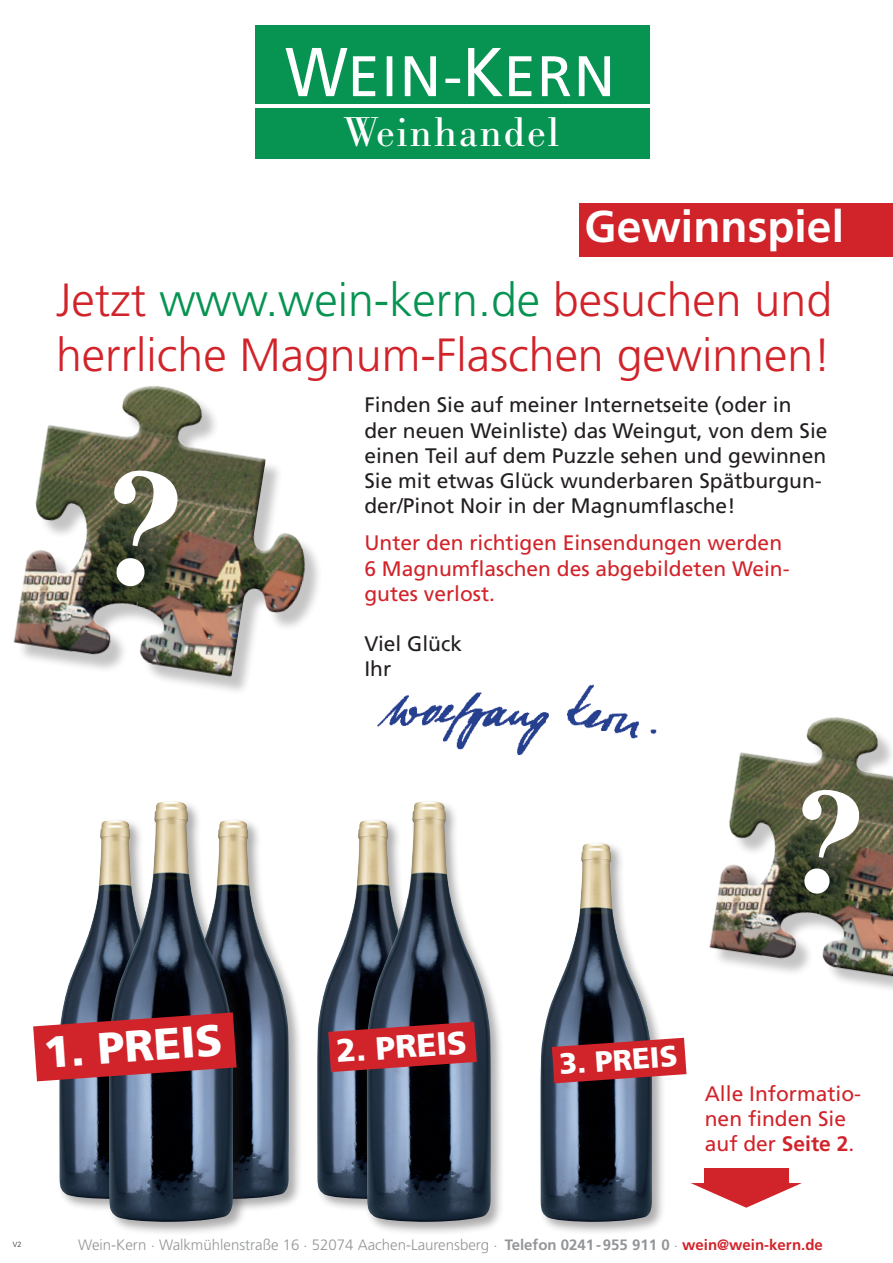
<style>
.page{position:relative;width:893px;height:1263px;background:#fff}
.page>*{position:absolute;margin:0;border:0;box-sizing:border-box;transform-origin:0 0}
.t1{font:300 46.5px/55.8px "Frutiger LT";color:#d1232a}
.t2{font:700 44.4px "Frutiger LT";color:#fff}
.t3{font:900 44.1px "Frutiger LT";color:#fff}
.t4{font:40.8px "Bodoni BE";letter-spacing:.05em;color:#fff}
.t5{font:900 32.25px "Frutiger LT";color:#fff}
.t6{font:900 29.1px "Frutiger LT";color:#fff}
.t7{font:21px/25.2px "Frutiger LT";color:#231f20}
.t8{font:21px/25.2px "Frutiger LT";color:#d1232a}
.t9{font:300 15px "Frutiger LT";color:#939598}
.t10{font:300 7.5px "Frutiger LT";color:#231f20}
.s1{color:#079352}
.s2{font-weight:700}
.s3{font-weight:700;color:#d1232a}
</style>
<div class="page">
<img style="left:377px;top:684px;width:280px;height:71px">
<div style="left:255px;top:26px;width:395px;height:133px;background:#079352"></div>
<hr style="left:255px;top:105px;width:395px;height:3px;background:#fff">
<svg style="left:286px;top:48px;width:324px;height:48px"></svg>
<div style="left:175px;top:817px;width:128px;height:395px;background:#231f20;opacity:.37"></div>
<img style="left:247px;top:820px;width:42px;height:379px">
<div style="left:57px;top:817px;width:128px;height:395px;background:#231f20;opacity:.37"></div>
<img style="left:59px;top:820px;width:48px;height:379px">
<div style="left:107px;top:799px;width:140px;height:436px;background:#231f20;opacity:.37"></div>
<img style="left:109px;top:801px;width:124px;height:421px">
<div style="left:315px;top:817px;width:128px;height:395px;background:#231f20;opacity:.37"></div>
<img style="left:317px;top:820px;width:48px;height:379px">
<div style="left:365px;top:799px;width:139px;height:436px;background:#231f20;opacity:.37"></div>
<img style="left:367px;top:801px;width:124px;height:421px">
<div style="left:538px;top:840px;width:128px;height:395px;background:#231f20;opacity:.37"></div>
<img style="left:540px;top:843px;width:112px;height:379px">
<svg style="left:33px;top:1012px;width:204px;height:69px;background:#b8323b"></svg>
<svg style="left:328px;top:1022px;width:149px;height:50px;background:#b22c35"></svg>
<svg style="left:552px;top:1038px;width:134px;height:45px;background:#bc333b"></svg>
<img style="left:13px;top:386px;width:306px;height:305px">
<svg style="left:114px;top:470px;width:64px;height:117px"></svg>
<div style="left:579px;top:203px;width:314px;height:53px;background:#d1232a"></div>
<img style="left:709px;top:717px;width:184px;height:266px">
<svg style="left:802px;top:789px;width:58px;height:105px"></svg>
<div style="left:704px;top:1168px;width:85px;height:15px;background:#d1232a"></div>
<svg style="left:691px;top:1183px;width:111px;height:25px"></svg>
<h3 class="t4" style="left:343px;top:108px;width:217px">Weinhandel</h3>
<h2 class="t2" style="left:585px;top:200px;width:261px">Gewinnspiel</h2>
<h1 class="t1" style="left:56px;top:272px;width:778px">Jetzt <span class="s1">www.wein-kern.de</span> besuchen und herrliche Magnum-Flaschen gewinnen!</h1>
<p class="t7" style="left:364px;top:392px;width:465px">Finden Sie auf meiner Internetseite (oder in der neuen Weinliste) das Weingut, von dem Sie einen Teil auf dem Puzzle sehen und gewinnen Sie mit etwas Glück wunderbaren Spätburgun&shy;der/Pinot Noir in der Magnumflasche!</p>
<p class="t8" style="left:364px;top:530px;width:427px">Unter den richtigen Einsendungen werden<br>6 Magnumflaschen des abgebildeten Wein&shy;gutes verlost.</p>
<p class="t7" style="left:364px;top:631px;width:99px">Viel Glück<br>Ihr</p>
<h3 class="t3" style="left:42px;top:1026px;width:180px;rotate:-4deg">1. PREIS</h3>
<h3 class="t5" style="left:335px;top:1031px;width:132px;rotate:-4deg">2. PREIS</h3>
<h3 class="t6" style="left:558px;top:1047px;width:120px;rotate:-4deg">3. PREIS</h3>
<p class="t8" style="left:705px;top:1081px;width:158px">Alle Informatio&shy;nen finden Sie auf der <span class="s2">Seite 2</span>.</p>
<p class="t10" style="left:13px;top:1240px;width:10px">V2</p>
<p class="t9" style="left:78px;top:1236px;width:746px">Wein-Kern . Walkmühlenstraße 16 . 52074 Aachen-Laurensberg . <span class="s2">Telefon 0241-955 911 0</span> . <span class="s3">wein@wein-kern.de</span></p>
</div>
